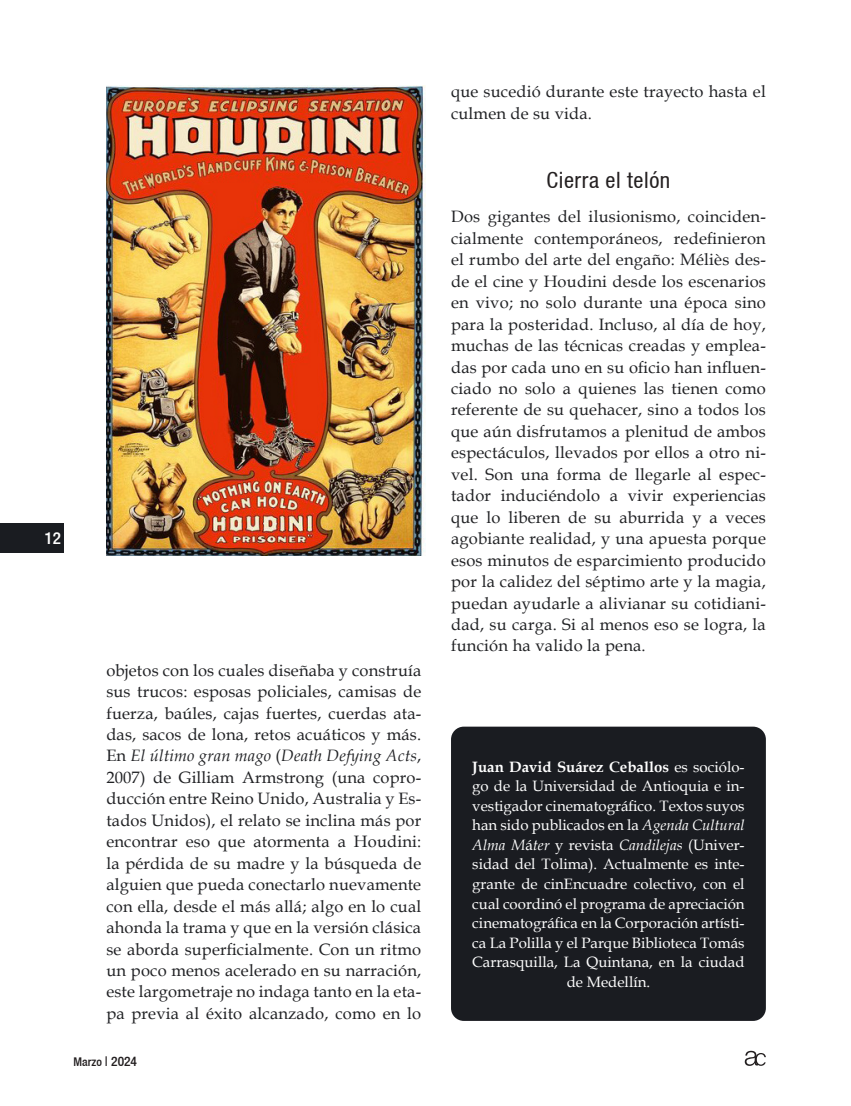
<style>
.page{position:relative;width:851px;height:1106px;background:#fff}
.page>*{position:absolute;margin:0;border:0;box-sizing:border-box;transform-origin:0 0}
.título_1{font:condensed 22.5px "Helvetica 57";letter-spacing:.025em;color:#231f20}
.t1{font:500 condensed 16.95px "Helvetica 67";color:#fff}
.c_de_texto{font:16.5px/21.5px "Book Antiqua";letter-spacing:.01em;color:#202124;text-align:justify}
.firma{font:15px/19.5px "Book Antiqua";color:#fff;text-align:center}
.t2{font:500 condensed 12px "Helvetica 67";color:#231f20}
.s1{font-style:italic}
.s2{font-size:13.5px}
.s3{font-weight:700}
</style>
<div class="page">
<div style="left:0;top:523px;width:64px;height:29px;background:#1a1c21"></div>
<svg style="left:744px;top:1050px;width:21px;height:15px"></svg>
<div style="left:451px;top:726px;width:314px;height:294px;background:#1a1c21;border-radius:13px"></div>
<img style="left:106px;top:86px;width:319px;height:469px">
<p class="t1" style="left:45px;top:528px;width:18px">12</p>
<p class="c_de_texto" style="left:106px;top:659px;width:316px">objetos con los cuales diseñaba y construía sus trucos: esposas policiales, camisas de fuerza, baúles, cajas fuertes, cuerdas ata&shy;das, sacos de lona, retos acuáticos y más.<br>En <span class="s1">El último gran mago</span> (<span class="s1">Death Defying Acts</span>, 2007) de Gilliam Armstrong (una copro&shy;ducción entre Reino Unido, Australia y Es&shy;tados Unidos), el relato se inclina más por encontrar eso que atormenta a Houdini: la pérdida de su madre y la búsqueda de alguien que pueda conectarlo nuevamente con ella, desde el más allá; algo en lo cual ahonda la trama y que en la versión clásica se aborda superficialmente. Con un ritmo un poco menos acelerado en su narración, este largometraje no indaga tanto en la eta&shy;pa previa al éxito alcanzado, como en lo</p>
<p class="t2" style="left:74px;top:1054px;width:65px">Marzo <span class="s2">| 2024</span></p>
<p class="c_de_texto" style="left:451px;top:80px;width:316px">que sucedió durante este trayecto hasta el culmen de su vida.</p>
<p class="título_1" style="left:546px;top:167px;width:125px">Cierra el telón</p>
<p class="c_de_texto" style="left:451px;top:206px;width:316px">Dos gigantes del ilusionismo, coinciden&shy;cialmente contemporáneos, redefinieron el rumbo del arte del engaño: Méliès des&shy;de el cine y Houdini desde los escenarios en vivo; no solo durante una época sino para la posteridad. Incluso, al día de hoy, muchas de las técnicas creadas y emplea&shy;das por cada uno en su oficio han influen&shy;ciado no solo a quienes las tienen como referente de su quehacer, sino a todos los que aún disfrutamos a plenitud de ambos espectáculos, llevados por ellos a otro ni&shy;vel. Son una forma de llegarle al espec&shy;tador induciéndolo a vivir experiencias que lo liberen de su aburrida y a veces agobiante realidad, y una apuesta porque esos minutos de esparcimiento producido por la calidez del séptimo arte y la magia, puedan ayudarle a alivianar su cotidiani&shy;dad, su carga. Si al menos eso se logra, la función ha valido la pena.</p>
<p class="firma" style="left:472px;top:756px;width:274px"><span class="s3">Juan David Suárez Ceballos</span> es sociólo&shy;go de la Universidad de Antioquia e in&shy;vestigador cinematográfico. Textos suyos han sido publicados en la <span class="s1">Agenda Cultural Alma M</span>á<span class="s1">ter</span> y revista <span class="s1">Candilejas</span> (Univer&shy;sidad del Tolima). Actualmente es inte&shy;grante de cinEncuadre colectivo, con el cual coordinó el programa de apreciación cinematográfica en la Corporación artísti&shy;ca La Polilla y el Parque Biblioteca Tomás Carrasquilla, La Quintana, en la ciudad de Medellín.</p>
</div>
